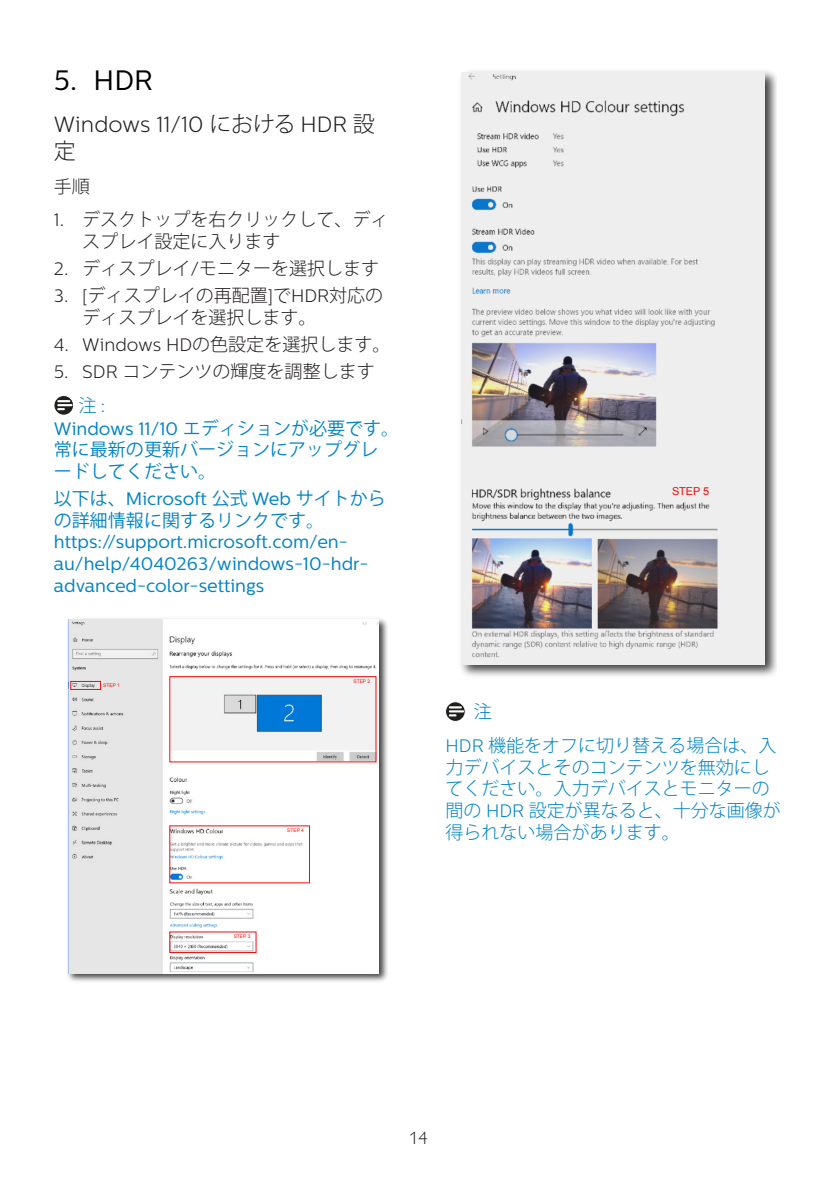
<style>
.page{position:relative;width:840px;height:1191px;background:#fff}
.page>*{position:absolute;margin:0;border:0;box-sizing:border-box;transform-origin:0 0}
.t1{font:28px "Centrale Sans";color:#000}
.chapter-paragraph{font:300 22px/26.4px "Centrale Sans";color:#231f20}
.Note_body{font:18px/21.6px "Centrale Sans";color:#0082c5}
.chapter-paragraph-2{font:300 18px/21.6px "Koz Go Std";color:#231f20}
.Heading_4{font:300 18px/21.6px "Koz Go Std";color:#0082c5}
.Note_body-2{font:18px/21.6px "Koz Go Std";color:#0082c5}
.t2{font:300 18px "Centrale Sans";color:#231f20}
.t3{font:300 18px "Gill Alt One";color:#231f20}
.t4{font:10.8px "Arial";color:#f20a0a}
.t5{font:5px "Arial";color:#f20a0a}
.s1{font-family:"Koz Go Std"}
.s2{font-family:"Centrale Sans"}
</style>
<div class="page">
<svg style="left:54px;top:395px;width:20px;height:20px"></svg>
<div style="left:54px;top:395px;width:20px;height:20px;border:1px solid #fff;border-radius:50%"></div>
<svg style="left:58px;top:400px;width:13px;height:10px"></svg>
<img style="left:67px;top:618px;width:320px;height:364px">
<img style="left:69px;top:619px;width:309px;height:354px">
<div style="left:169px;top:676px;width:207px;height:86px;border:1px solid #f20a0a"></div>
<div style="left:70px;top:681px;width:31px;height:8px;border:1px solid #f20a0a"></div>
<img style="left:461px;top:71px;width:314px;height:605px">
<img style="left:461px;top:73px;width:303px;height:591px">
<svg style="left:445px;top:702px;width:20px;height:19px"></svg>
<div style="left:445px;top:701px;width:20px;height:20px;border:1px solid #fff;border-radius:50%"></div>
<svg style="left:449px;top:706px;width:14px;height:10px"></svg>
<p class="t1" style="left:54px;top:65px;width:100px">5. HDR</p>
<p class="chapter-paragraph" style="left:54px;top:112px;width:322px">Windows 11/10 <span class="s1">における</span> HDR <span class="s1">設定</span></p>
<p class="chapter-paragraph-2" style="left:54px;top:176px;width:37px">手順</p>
<p class="chapter-paragraph-2" style="left:82px;top:209px;width:307px;text-indent:-28px"><span class="s2">1.</span> デスクトップを右クリックして、ディスプレイ設定に入ります</p>
<p class="chapter-paragraph-2" style="left:54px;top:258px;width:327px"><span class="s2">2.</span> ディスプレイ<span class="s2">/</span>モニターを選択します</p>
<p class="chapter-paragraph-2" style="left:82px;top:285px;width:302px;text-indent:-28px"><span class="s2">3. [</span>ディスプレイの再配置<span class="s2">]</span>で<span class="s2">HDR</span>対応のディスプレイを選択します。</p>
<p class="t2" style="left:54px;top:335px;width:338px">4. Windows HD<span class="s1">の色設定を選択します。</span></p>
<p class="chapter-paragraph-2" style="left:54px;top:361px;width:322px"><span class="s2">5. SDR</span> コンテンツの輝度を調整します</p>
<p class="Heading_4" style="left:78px;top:395px;width:28px">注<span class="s2">:</span></p>
<p class="Note_body-2" style="left:54px;top:418px;width:346px"><span class="s2">Windows 11/10</span> エディションが必要です。常に最新の更新バージョンにアップグレードしてください。</p>
<p class="Note_body" style="left:54px;top:488px;width:333px"><span class="s1">以下は、</span>Microsoft <span class="s1">公式</span> Web <span class="s1">サイトからの詳細情報に関するリンクです。</span>https://support.microsoft.com/en&shy;au/help/4040263/windows-10-hdr&shy;advanced-color-settings</p>
<p class="t5" style="left:103px;top:682px;width:18px">STEP 1</p>
<p class="t5" style="left:353px;top:678px;width:18px">STEP 2</p>
<p class="t5" style="left:287px;top:827px;width:18px">STEP 4</p>
<p class="t5" style="left:233px;top:933px;width:18px">STEP 3</p>
<p class="t4" style="left:671px;top:484px;width:39px">STEP 5</p>
<p class="Heading_4" style="left:473px;top:701px;width:19px">注</p>
<p class="Heading_4" style="left:445px;top:735px;width:337px"><span class="s2">HDR</span> 機能をオフに切り替える場合は、入力デバイスとそのコンテンツを無効にしてください。入力デバイスとモニターの間の <span class="s2">HDR</span> 設定が異なると、十分な画像が得られない場合があります。</p>
<p class="t3" style="left:409px;top:1128px;width:19px">14</p>
</div>
